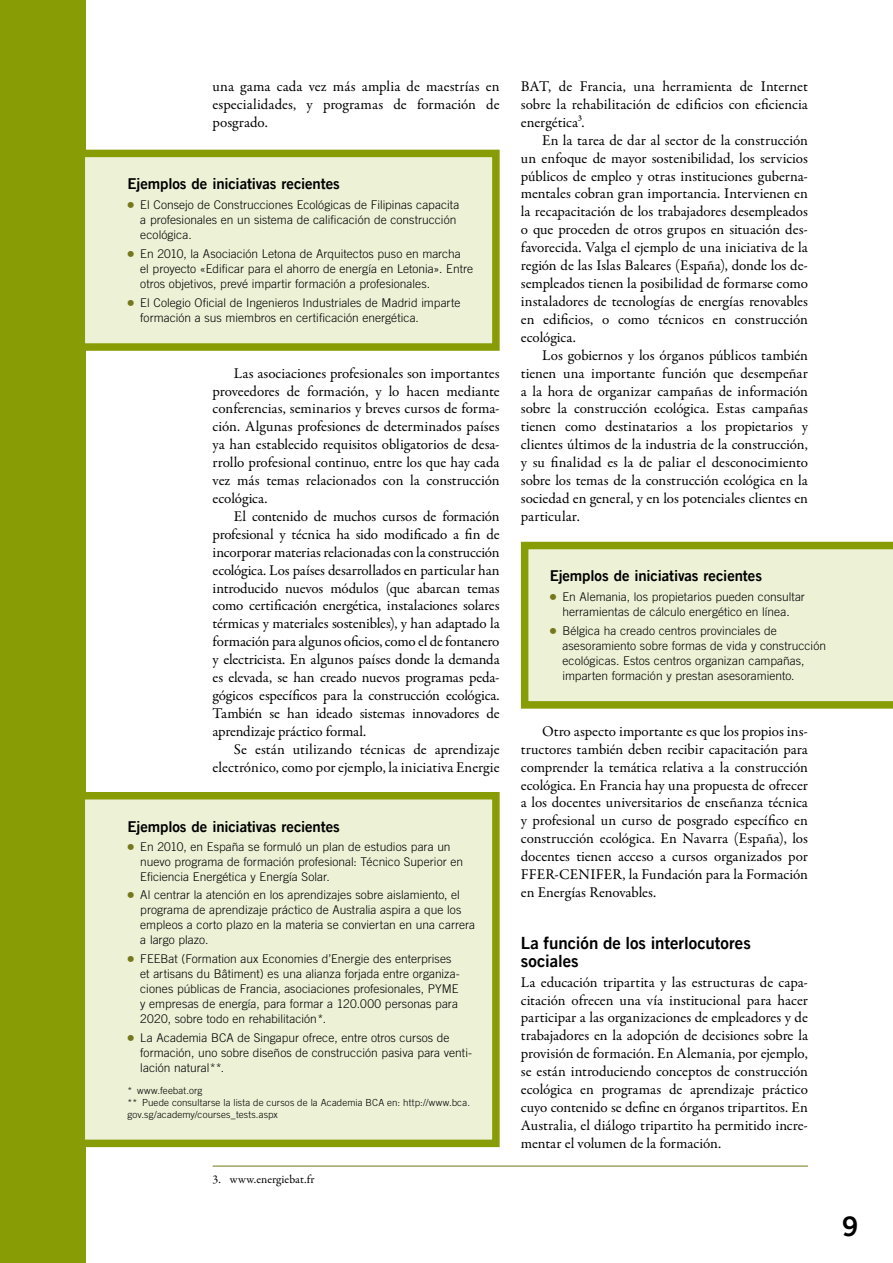
<style>
.page{position:relative;width:893px;height:1263px;background:#fff}
.page>*{position:absolute;margin:0;border:0;box-sizing:border-box;transform-origin:0 0}
.t1{font:27px "Trade Gothic LT Com Bd 2";color:#000}
.t2{font:16.8px/17.9px "Trade Gothic LT Com Bd 2";color:#000}
.t3{font:15px/17.9px "Garamond Premr Pro";color:#000;text-align:justify}
.t4{font:15px "Trade Gothic LT Com Bd 2";letter-spacing:-.01em;color:#000}
.t5{font:300 12px/15px "Trade Gothic LT Com";letter-spacing:.005em;color:#000}
.t6{font:12px "Garamond Premr Pro";letter-spacing:.005em;color:#000}
.t7{font:300 9.75px/12px "Trade Gothic LT Com";letter-spacing:.01em;color:#000}
.s1{font-family:"Universal Newswith Comm Pi";font-weight:400;color:#74771a}
</style>
<div class="page">
<div style="left:0;top:0;width:85px;height:1263px;background:#889c05"></div>
<hr style="left:213px;top:1166px;width:595px;height:1px;background:#74771a">
<div style="left:81px;top:153px;width:415px;height:194px;background:#edf1d6"></div>
<div style="left:78px;top:150px;width:422px;height:201px;border:8px solid #889c05"></div>
<div style="left:81px;top:796px;width:415px;height:347px;background:#edf1d6"></div>
<div style="left:78px;top:792px;width:422px;height:355px;border:8px solid #889c05"></div>
<svg style="left:521px;top:542px;width:372px;height:167px;background:#e1e7bf"></svg>
<p class="t3" style="left:213px;top:78px;width:289px">una gama cada vez más amplia de maestrías en especialidades, y programas de formación de posgrado.</p>
<p class="t4" style="left:128px;top:175px;width:214px">Ejemplos de iniciativas recientes</p>
<p class="t5" style="left:140px;top:197px;width:321px;text-indent:-13px"><span class="s1">c</span> El Consejo de Construcciones Ecológicas de Filipinas capacita a profesionales en un sistema de calificación de construcción ecológica.</p>
<p class="t5" style="left:140px;top:246px;width:334px;text-indent:-13px"><span class="s1">c</span> En 2010, la Asociación Letona de Arquitectos puso en marcha<br>el proyecto «Edificar para el ahorro de energía en Letonia». Entre otros objetivos, prevé impartir formación a profesionales.</p>
<p class="t5" style="left:140px;top:295px;width:322px;text-indent:-13px"><span class="s1">c</span> El Colegio Oficial de Ingenieros Industriales de Madrid imparte formación a sus miembros en certificación energética.</p>
<p class="t3" style="left:213px;top:364px;width:289px;text-indent:21px">Las asociaciones profesionales son importantes proveedores de formación, y lo hacen mediante conferencias, seminarios y breves cursos de forma&shy;ción. Algunas profesiones de determinados países ya han establecido requisitos obligatorios de desa&shy;rrollo profesional continuo, entre los que hay cada vez más temas relacionados con la construcción ecológica.</p>
<p class="t3" style="left:213px;top:508px;width:289px;text-indent:21px">El contenido de muchos cursos de formación profesional y técnica ha sido modificado a fin de incorporar materias relacionadas con la construcción ecológica. Los países desarrollados en particular han introducido nuevos módulos (que abarcan temas como certificación energética, instalaciones solares térmicas y materiales sostenibles), y han adaptado la formación para algunos oficios, como el de fontanero y electricista. En algunos países donde la demanda es elevada, se han creado nuevos programas peda&shy;gógicos específicos para la construcción ecológica.<br>También se han ideado sistemas innovadores de aprendizaje práctico formal.</p>
<p class="t3" style="left:213px;top:740px;width:288px;text-align:right">Se están utilizando técnicas de aprendizaje electrónico, como por ejemplo, la iniciativa Energie</p>
<p class="t4" style="left:128px;top:817px;width:214px">Ejemplos de iniciativas recientes</p>
<p class="t5" style="left:140px;top:839px;width:324px;text-indent:-13px"><span class="s1">c</span> En 2010, en España se formuló un plan de estudios para un nuevo programa de formación profesional: Técnico Superior en<br>Eficiencia Energética y Energía Solar.</p>
<p class="t5" style="left:140px;top:887px;width:336px;text-indent:-13px"><span class="s1">c</span> Al centrar la atención en los aprendizajes sobre aislamiento, el programa de aprendizaje práctico de Australia aspira a que los empleos a corto plazo en la materia se conviertan en una carrera a largo plazo.</p>
<p class="t5" style="left:140px;top:951px;width:321px;text-indent:-13px"><span class="s1">c</span> FEEBat (Formation aux Economies d’Energie des enterprises et artisans du Bâtiment) es una alianza forjada entre organiza&shy;ciones públicas de Francia, asociaciones profesionales, PYME y empresas de energía, para formar a 120.000 personas para 2020, sobre todo en rehabilitación*.</p>
<p class="t5" style="left:140px;top:1030px;width:333px;text-indent:-13px"><span class="s1">c</span> La Academia BCA de Singapur ofrece, entre otros cursos de formación, uno sobre diseños de construcción pasiva para venti&shy;lación natural**.</p>
<p class="t7" style="left:128px;top:1085px;width:344px">* www.feebat.org<br>** Puede consultarse la lista de cursos de la Academia BCA en: http://www.bca. gov.sg/academy/courses_tests.aspx</p>
<p class="t6" style="left:213px;top:1172px;width:103px">3. www.energiebat.fr</p>
<p class="t3" style="left:521px;top:78px;width:288px">BAT, de Francia, una herramienta de Internet sobre la rehabilitación de edificios con eficiencia energética3.</p>
<p class="t3" style="left:521px;top:131px;width:289px;text-indent:21px">En la tarea de dar al sector de la construcción un enfoque de mayor sostenibilidad, los servicios públicos de empleo y otras instituciones guberna&shy;mentales cobran gran importancia. Intervienen en la recapacitación de los trabajadores desempleados o que proceden de otros grupos en situación des&shy;favorecida. Valga el ejemplo de una iniciativa de la región de las Islas Baleares (España), donde los de&shy;sempleados tienen la posibilidad de formarse como instaladores de tecnologías de energías renovables en edificios, o como técnicos en construcción ecológica.</p>
<p class="t3" style="left:521px;top:346px;width:289px;text-indent:21px">Los gobiernos y los órganos públicos también tienen una importante función que desempeñar a la hora de organizar campañas de información sobre la construcción ecológica. Estas campañas tienen como destinatarios a los propietarios y clientes últimos de la industria de la construcción, y su finalidad es la de paliar el desconocimiento sobre los temas de la construcción ecológica en la sociedad en general, y en los potenciales clientes en particular.</p>
<p class="t4" style="left:550px;top:567px;width:214px">Ejemplos de iniciativas recientes</p>
<p class="t5" style="left:550px;top:589px;width:257px;text-align:center"><span class="s1">c</span> En Alemania, los propietarios pueden consultar herramientas de cálculo energético en línea.</p>
<p class="t5" style="left:562px;top:623px;width:265px;text-indent:-13px"><span class="s1">c</span> Bélgica ha creado centros provinciales de asesoramiento sobre formas de vida y construcción ecológicas. Estos centros organizan campañas, imparten formación y prestan asesoramiento.</p>
<p class="t3" style="left:521px;top:722px;width:289px;text-indent:21px">Otro aspecto importante es que los propios ins&shy;tructores también deben recibir capacitación para comprender la temática relativa a la construcción ecológica. En Francia hay una propuesta de ofrecer a los docentes universitarios de enseñanza técnica y profesional un curso de posgrado específico en construcción ecológica. En Navarra (España), los docentes tienen acceso a cursos organizados por FFER-CENIFER, la Fundación para la Formación en Energías Renovables.</p>
<p class="t2" style="left:521px;top:934px;width:232px">La función de los interlocutores sociales</p>
<p class="t3" style="left:521px;top:973px;width:289px">La educación tripartita y las estructuras de capa&shy;citación ofrecen una vía institucional para hacer participar a las organizaciones de empleadores y de trabajadores en la adopción de decisiones sobre la provisión de formación. En Alemania, por ejemplo, se están introduciendo conceptos de construcción ecológica en programas de aprendizaje práctico cuyo contenido se define en órganos tripartitos. En Australia, el diálogo tripartito ha permitido incre&shy;mentar el volumen de la formación.</p>
<h1 class="t1" style="left:842px;top:1210px;width:18px">9</h1>
</div>
